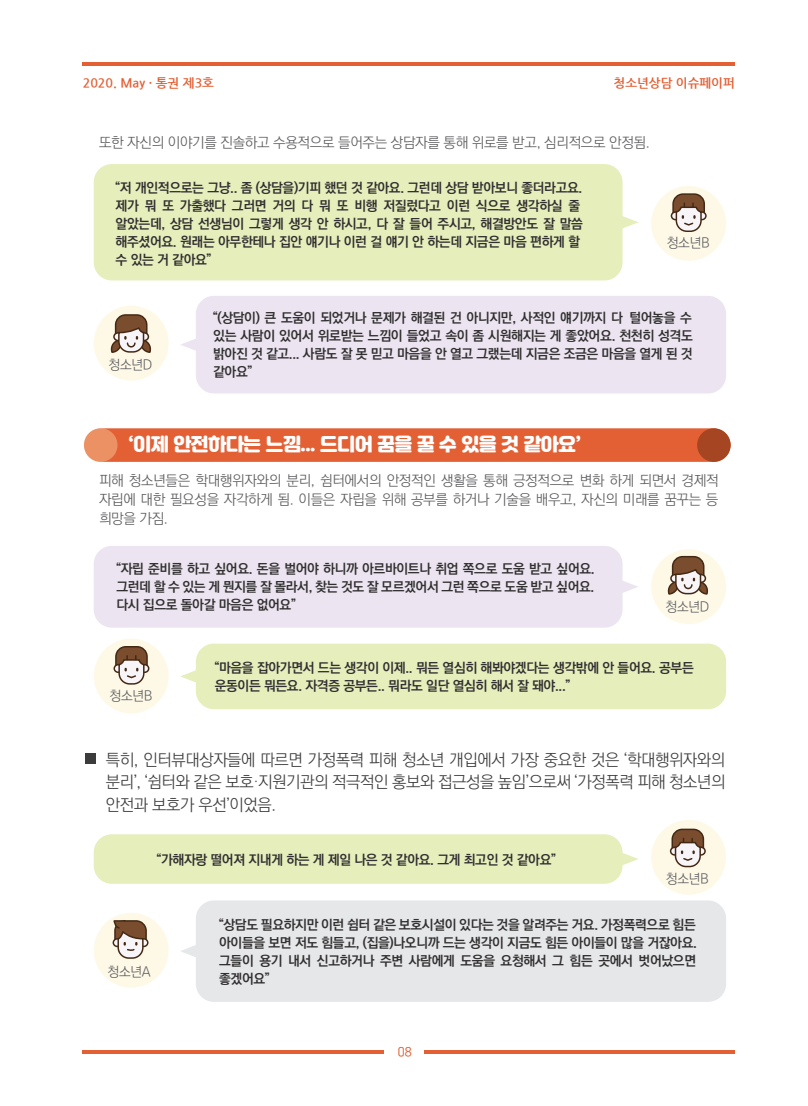
<style>
.page{position:relative;width:808px;height:1106px;background:#fff}
.page>*{position:absolute;margin:0;border:0;box-sizing:border-box;transform-origin:0 0}
.t1{font:18px "Jalnan";letter-spacing:-.025em;color:#fff}
.t2{font:300 16.5px/22.5px "Ko Pub World Dotum";letter-spacing:-.025em;color:#3c3c3d;text-align:justify}
.t3{font:300 14.4px/18.8px "Ko Pub World Dotum";letter-spacing:-.025em;color:#5a5a5d;text-align:justify}
.t4{font:700 13.5px/18px "Ko Pub World Dotum";letter-spacing:-.025em;color:#312f30;text-align:justify}
.t5{font:300 13.5px "Ko Pub World Dotum";letter-spacing:-.025em;color:#5a5a5d}
.t6{font:700 12.45px "Nanum Gothic";color:#e36034}
.t7{font:10.95px "TT Omni Gothic M";color:#e36034}
</style>
<div class="page">
<div style="left:84px;top:428px;width:647px;height:34px;background:#e36034;border-radius:17px"></div>
<div style="left:84px;top:428px;width:33px;height:34px;background:#ec9163;border-radius:50%"></div>
<div style="left:697px;top:428px;width:34px;height:34px;background:#a54521;border-radius:50%"></div>
<div style="left:94px;top:306px;width:75px;height:74px;background:#fef9e7;border-radius:50%"></div>
<div style="left:651px;top:186px;width:75px;height:75px;background:#fef9e7;border-radius:50%"></div>
<div style="left:651px;top:549px;width:75px;height:75px;background:#fef9e7;border-radius:50%"></div>
<div style="left:651px;top:819px;width:75px;height:75px;background:#fef9e7;border-radius:50%"></div>
<div style="left:94px;top:638px;width:75px;height:75px;background:#fef9e7;border-radius:50%"></div>
<div style="left:94px;top:912px;width:75px;height:75px;background:#fef9e7;border-radius:50%"></div>
<hr style="left:83px;top:63px;width:652px;height:3px;background:#e36034">
<hr style="left:83px;top:1050px;width:652px;height:3px;background:#e36034">
<div style="left:384px;top:1043px;width:39px;height:18px;background:#fff"></div>
<div style="left:94px;top:164px;width:528px;height:116px;background:#e6eebc;border-radius:18px"></div>
<svg style="left:622px;top:214px;width:16px;height:16px"></svg>
<div style="left:94px;top:546px;width:528px;height:81px;background:#ece5f1;border-radius:18px"></div>
<svg style="left:622px;top:578px;width:16px;height:17px"></svg>
<div style="left:697px;top:211px;width:10px;height:9px;border:2px solid #432914;border-radius:50%"></div>
<div style="left:671px;top:211px;width:9px;height:9px;border:2px solid #432914;border-radius:50%"></div>
<svg style="left:672px;top:193px;width:34px;height:39px"></svg>
<div style="left:196px;top:296px;width:530px;height:97px;background:#ece5f1;border-radius:18px"></div>
<svg style="left:181px;top:339px;width:15px;height:12px"></svg>
<div style="left:113px;top:664px;width:10px;height:9px;border:2px solid #432914;border-radius:50%"></div>
<svg style="left:114px;top:646px;width:35px;height:39px"></svg>
<div style="left:196px;top:643px;width:530px;height:66px;background:#e6eebc;border-radius:18px"></div>
<svg style="left:180px;top:670px;width:16px;height:13px"></svg>
<div style="left:86px;top:753px;width:10px;height:10px;background:#3c3c3d"></div>
<div style="left:696px;top:846px;width:10px;height:9px;border:2px solid #432914;border-radius:50%"></div>
<div style="left:670px;top:846px;width:9px;height:9px;border:2px solid #432914;border-radius:50%"></div>
<svg style="left:671px;top:828px;width:34px;height:40px"></svg>
<div style="left:94px;top:834px;width:528px;height:49px;background:#e6eebc;border-radius:18px"></div>
<svg style="left:622px;top:850px;width:16px;height:17px"></svg>
<div style="left:139px;top:938px;width:10px;height:9px;border:2px solid #432914;border-radius:50%"></div>
<svg style="left:113px;top:920px;width:35px;height:39px"></svg>
<div style="left:196px;top:900px;width:530px;height:101px;background:#e6e7e9;border-radius:18px"></div>
<svg style="left:181px;top:945px;width:15px;height:12px"></svg>
<svg style="left:666px;top:555px;width:43px;height:40px"></svg>
<svg style="left:110px;top:314px;width:42px;height:39px"></svg>
<p class="t6" style="left:83px;top:77px;width:133px">2020. May · 통권 제3호</p>
<p class="t6" style="left:614px;top:76px;width:123px">청소년상담 이슈페이퍼</p>
<p class="t3" style="left:99px;top:134px;width:552px">또한 자신의 이야기를 진솔하고 수용적으로 들어주는 상담자를 통해 위로를 받고, 심리적으로 안정됨.</p>
<p class="t4" style="left:116px;top:179px;width:469px;text-align:left">“저 개인적으로는 그냥.. 좀 (상담을)기피 했던 것 같아요. 그런데 상담 받아보니 좋더라고요. 제가 뭐 또 가출했다 그러면 거의 다 뭐 또 비행 저질렀다고 이런 식으로 생각하실 줄 알았는데, 상담 선생님이 그렇게 생각 안 하시고, 다 잘 들어 주시고, 해결방안도 잘 말씀 해주셨어요. 원래는 아무한테나 집안 얘기나 이런 걸 얘기 안 하는데 지금은 마음 편하게 할 수 있는 거 같아요”</p>
<p class="t5" style="left:667px;top:234px;width:45px">청소년B</p>
<p class="t5" style="left:109px;top:355px;width:45px">청소년D</p>
<p class="t4" style="left:213px;top:309px;width:481px">“(상담이) 큰 도움이 되었거나 문제가 해결된 건 아니지만, 사적인 얘기까지 다 털어놓을 수 있는 사람이 있어서 위로받는 느낌이 들었고 속이 좀 시원해지는 게 좋았어요. 천천히 성격도 밝아진 것 같고... 사람도 잘 못 믿고 마음을 안 열고 그랬는데 지금은 조금은 마음을 열게 된 것 같아요”</p>
<h1 class="t1" style="left:128px;top:432px;width:454px">‘이제 안전하다는 느낌... 드디어 꿈을 꿀 수 있을 것 같아요’</h1>
<p class="t3" style="left:99px;top:471px;width:621px">피해 청소년들은 학대행위자와의 분리, 쉼터에서의 안정적인 생활을 통해 긍정적으로 변화 하게 되면서 경제적 자립에 대한 필요성을 자각하게 됨. 이들은 자립을 위해 공부를 하거나 기술을 배우고, 자신의 미래를 꿈꾸는 등 희망을 가짐.</p>
<p class="t4" style="left:116px;top:561px;width:480px">“자립 준비를 하고 싶어요. 돈을 벌어야 하니까 아르바이트나 취업 쪽으로 도움 받고 싶어요. 그런데 할 수 있는 게 뭔지를 잘 몰라서, 찾는 것도 잘 모르겠어서 그런 쪽으로 도움 받고 싶어요. 다시 집으로 돌아갈 마음은 없어요”</p>
<p class="t5" style="left:666px;top:597px;width:45px">청소년D</p>
<p class="t5" style="left:110px;top:686px;width:45px">청소년B</p>
<p class="t4" style="left:215px;top:659px;width:481px">“마음을 잡아가면서 드는 생각이 이제.. 뭐든 열심히 해봐야겠다는 생각밖에 안 들어요. 공부든 운동이든 뭐든요. 자격증 공부든.. 뭐라도 일단 열심히 해서 잘 돼야...”</p>
<p class="t2" style="left:106px;top:749px;width:621px">특히, 인터뷰대상자들에 따르면 가정폭력 피해 청소년 개입에서 가장 중요한 것은 ‘학대행위자와의 분리’, ‘쉼터와 같은 보호·지원기관의 적극적인 홍보와 접근성을 높임’으로써 ‘가정폭력 피해 청소년의 안전과 보호가 우선’이었음.</p>
<p class="t4" style="left:157px;top:851px;width:400px">“가해자랑 떨어져 지내게 하는 게 제일 나은 것 같아요. 그게 최고인 것 같아요”</p>
<p class="t5" style="left:666px;top:869px;width:45px">청소년B</p>
<p class="t5" style="left:108px;top:962px;width:45px">청소년A</p>
<p class="t4" style="left:219px;top:916px;width:479px">“상담도 필요하지만 이런 쉼터 같은 보호시설이 있다는 것을 알려주는 거요. 가정폭력으로 힘든 아이들을 보면 저도 힘들고, (집을)나오니까 드는 생각이 지금도 힘든 아이들이 많을 거잖아요. 그들이 용기 내서 신고하거나 주변 사람에게 도움을 요청해서 그 힘든 곳에서 벗어났으면 좋겠어요”</p>
<p class="t7" style="left:398px;top:1046px;width:15px">08</p>
</div>
